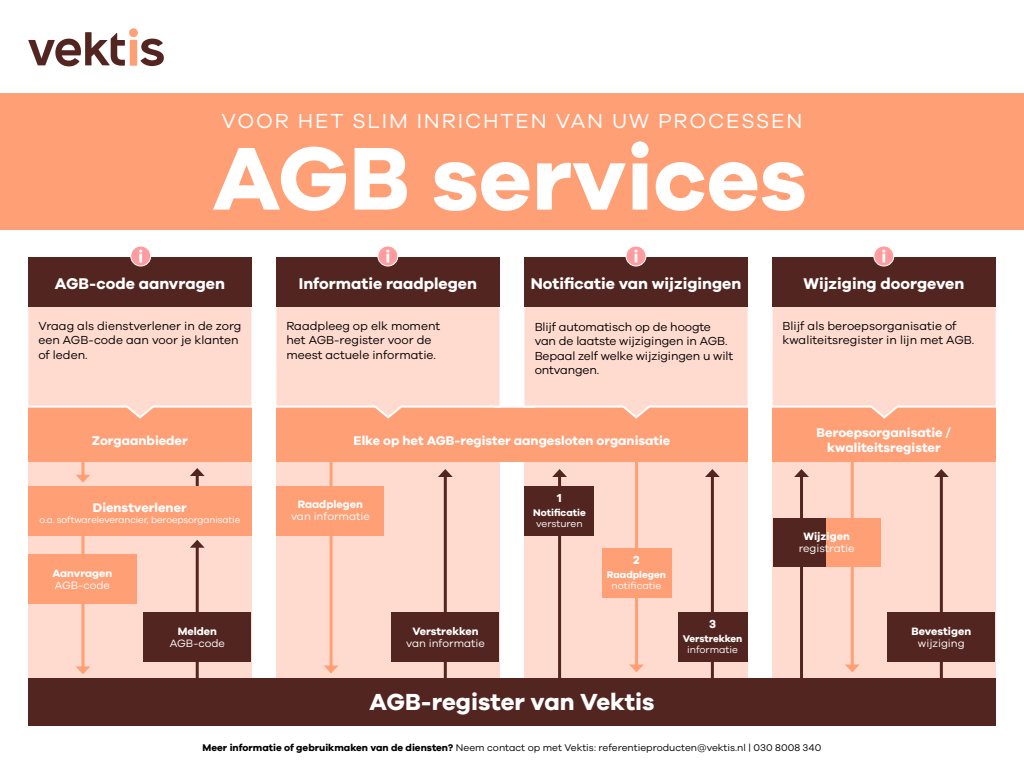
<style>
.page{position:relative;width:1024px;height:768px;background:#fff}
.page>*{position:absolute;margin:0;border:0;box-sizing:border-box;transform-origin:0 0}
.t1{font:700 92px "Galano Grotesque";color:#fff}
.t2{font:700 24px "Galano Grotesque";color:#fff}
.t3{font:21px "Galano Grotesque";letter-spacing:.09em;color:#fff}
.t4{font:700 16px "Galano Grotesque";color:#fff}
.t5{font:700 13px/15px "Galano Grotesque";color:#fff;text-align:center}
.t6{font:12px/14.4px "Galano Grotesque";color:#000}
.t7{font:700 12px "Galano Grotesque";color:#fff}
.t8{font:11px "Galano Grotesque";color:#fff}
.t9{font:700 11px "Galano Grotesque";color:#fff}
.t10{font:10px "Galano Grotesque";color:#000}
.t11{font:700 10px "Galano Grotesque";color:#fff}
.t12{font:10px "Galano Grotesque";color:#fff}
.t13{font:9.5px "Galano Grotesque";letter-spacing:-.01em;color:#fff}
.s1{font-weight:700}
</style>
<div class="page">
<div style="left:28px;top:460px;width:223px;height:218px;background:#ffdbcf"></div>
<div style="left:276px;top:460px;width:224px;height:218px;background:#ffdbcf"></div>
<div style="left:524px;top:460px;width:224px;height:218px;background:#ffdbcf"></div>
<div style="left:773px;top:460px;width:223px;height:218px;background:#ffdbcf"></div>
<hr style="left:196px;top:473px;width:3px;height:19px;background:#532520">
<svg style="left:190px;top:468px;width:15px;height:8px"></svg>
<div style="left:0;top:93px;width:1024px;height:137px;background:#ff9f76"></div>
<div style="left:276px;top:407px;width:472px;height:55px;background:#ff9f76"></div>
<hr style="left:330px;top:462px;width:3px;height:206px;background:#ff9f76">
<svg style="left:324px;top:666px;width:14px;height:7px"></svg>
<hr style="left:444px;top:474px;width:3px;height:205px;background:#532520">
<svg style="left:438px;top:469px;width:15px;height:8px"></svg>
<hr style="left:558px;top:474px;width:3px;height:205px;background:#532520">
<svg style="left:552px;top:469px;width:15px;height:8px"></svg>
<hr style="left:711px;top:474px;width:3px;height:205px;background:#532520">
<svg style="left:705px;top:469px;width:15px;height:8px"></svg>
<hr style="left:940px;top:474px;width:3px;height:205px;background:#532520">
<svg style="left:934px;top:469px;width:15px;height:8px"></svg>
<hr style="left:800px;top:474px;width:3px;height:205px;background:#532520">
<svg style="left:794px;top:469px;width:15px;height:8px"></svg>
<div style="left:276px;top:486px;width:108px;height:50px;background:#ff9f76"></div>
<div style="left:392px;top:612px;width:108px;height:50px;background:#532520"></div>
<div style="left:28px;top:407px;width:223px;height:55px;background:#ff9f76"></div>
<hr style="left:81px;top:527px;width:3px;height:142px;background:#ff9f76">
<svg style="left:76px;top:666px;width:14px;height:8px"></svg>
<hr style="left:81px;top:455px;width:3px;height:22px;background:#ff9f76">
<svg style="left:76px;top:475px;width:14px;height:8px"></svg>
<hr style="left:196px;top:545px;width:3px;height:135px;background:#532520">
<svg style="left:190px;top:540px;width:15px;height:8px"></svg>
<div style="left:28px;top:554px;width:108px;height:50px;background:#ff9f76"></div>
<div style="left:143px;top:612px;width:108px;height:50px;background:#532520"></div>
<div style="left:772px;top:407px;width:224px;height:55px;background:#ff9f76"></div>
<hr style="left:851px;top:459px;width:3px;height:208px;background:#ff9f76">
<svg style="left:845px;top:664px;width:15px;height:8px"></svg>
<hr style="left:635px;top:459px;width:3px;height:208px;background:#ff9f76">
<svg style="left:629px;top:664px;width:15px;height:8px"></svg>
<div style="left:887px;top:612px;width:108px;height:50px;background:#532520"></div>
<div style="left:678px;top:612px;width:70px;height:50px;background:#532520"></div>
<div style="left:524px;top:486px;width:70px;height:50px;background:#532520"></div>
<div style="left:602px;top:548px;width:70px;height:50px;background:#ff9f76"></div>
<div style="left:28px;top:678px;width:968px;height:48px;background:#532520"></div>
<svg style="left:276px;top:307px;width:224px;height:112px;background:#ffd6c7"></svg>
<svg style="left:28px;top:298px;width:224px;height:122px;background:#fed5c6"></svg>
<svg style="left:524px;top:307px;width:224px;height:112px;background:#ffd6c7"></svg>
<svg style="left:772px;top:307px;width:224px;height:112px;background:#ffd6c7"></svg>
<div style="left:276px;top:257px;width:224px;height:50px;background:#532520"></div>
<div style="left:772px;top:257px;width:224px;height:50px;background:#532520"></div>
<div style="left:524px;top:257px;width:224px;height:50px;background:#532520"></div>
<div style="left:28px;top:257px;width:223px;height:50px;background:#532520"></div>
<hr style="left:495px;top:407px;width:40px;height:1px;background:#fff">
<div style="left:28px;top:486px;width:223px;height:50px;background:#ff9f76"></div>
<div style="left:131px;top:246px;width:20px;height:20px;background:#ff9c9f;border-radius:50%"></div>
<div style="left:130px;top:246px;width:21px;height:20px;border:1px solid #fff;border-radius:50%"></div>
<svg style="left:139px;top:250px;width:3px;height:12px"></svg>
<svg style="left:378px;top:246px;width:20px;height:20px"></svg>
<div style="left:377px;top:246px;width:21px;height:20px;border:1px solid #fff;border-radius:50%"></div>
<svg style="left:386px;top:250px;width:3px;height:12px"></svg>
<div style="left:626px;top:246px;width:20px;height:20px;background:#ff9c9f;border-radius:50%"></div>
<div style="left:626px;top:246px;width:20px;height:20px;border:1px solid #fff;border-radius:50%"></div>
<svg style="left:634px;top:250px;width:4px;height:12px"></svg>
<svg style="left:874px;top:246px;width:20px;height:20px"></svg>
<div style="left:873px;top:246px;width:21px;height:20px;border:1px solid #fff;border-radius:50%"></div>
<svg style="left:882px;top:250px;width:3px;height:12px"></svg>
<div style="left:773px;top:518px;width:55px;height:49px;background:#532520"></div>
<div style="left:826px;top:518px;width:54px;height:49px;background:#ff9f76"></div>
<div style="left:130px;top:40px;width:7px;height:26px;background:#ff9f76"></div>
<div style="left:129px;top:28px;width:9px;height:9px;background:#ff9f76;border-radius:50%"></div>
<svg style="left:141px;top:39px;width:23px;height:27px"></svg>
<svg style="left:28px;top:32px;width:97px;height:34px"></svg>
<h3 class="t3" style="left:222px;top:108px;width:582px">VOOR HET SLIM INRICHTEN VAN UW PROCESSEN</h3>
<h1 class="t1" style="left:213px;top:122px;width:596px">AGB services</h1>
<h3 class="t4" style="left:55px;top:273px;width:172px">AGB-code aanvragen</h3>
<h3 class="t4" style="left:299px;top:273px;width:180px">Informatie raadplegen</h3>
<h3 class="t4" style="left:531px;top:273px;width:212px">Notificatie van wijzigingen</h3>
<h3 class="t4" style="left:804px;top:273px;width:162px">Wijziging doorgeven</h3>
<p class="t6" style="left:38px;top:318px;width:205px">Vraag als dienstverlener in de zorg een AGB-code aan voor je klanten of leden.</p>
<p class="t6" style="left:286px;top:318px;width:155px">Raadpleeg op elk moment het AGB-register voor de meest actuele informatie.</p>
<p class="t6" style="left:783px;top:318px;width:193px">Blijf als beroepsorganisatie of kwaliteitsregister in lijn met AGB.</p>
<p class="t6" style="left:535px;top:319px;width:200px">Blijf automatisch op de hoogte van de laatste wijzigingen in AGB.<br>Bepaal zelf welke wijzigingen u wilt ontvangen.</p>
<p class="t5" style="left:92px;top:432px;width:97px">Zorgaanbieder</p>
<p class="t5" style="left:354px;top:432px;width:318px">Elke op het AGB-register aangesloten organisatie</p>
<p class="t5" style="left:817px;top:424px;width:136px">Beroepsorganisatie / kwaliteitsregister</p>
<p class="t5" style="left:93px;top:499px;width:95px">Dienstverlener</p>
<p class="t13" style="left:40px;top:514px;width:202px">o.a. softwareleverancier, beroepsorganisatie</p>
<p class="t9" style="left:298px;top:498px;width:67px">Raadplegen</p>
<p class="t8" style="left:291px;top:510px;width:80px">van informatie</p>
<p class="t7" style="left:557px;top:490px;width:6px">1</p>
<p class="t11" style="left:533px;top:506px;width:54px">Notificatie</p>
<p class="t12" style="left:536px;top:517px;width:48px">versturen</p>
<p class="t9" style="left:52px;top:566px;width:62px">Aanvragen</p>
<p class="t8" style="left:55px;top:578px;width:57px">AGB-code</p>
<p class="t7" style="left:633px;top:552px;width:8px">2</p>
<p class="t11" style="left:607px;top:568px;width:61px">Raadplegen</p>
<p class="t12" style="left:612px;top:580px;width:51px">notificatie</p>
<p class="t9" style="left:803px;top:530px;width:48px">Wijzigen</p>
<p class="t8" style="left:799px;top:542px;width:57px">registratie</p>
<p class="t9" style="left:178px;top:624px;width:41px">Melden</p>
<p class="t8" style="left:170px;top:636px;width:57px">AGB-code</p>
<p class="t9" style="left:412px;top:624px;width:68px">Verstrekken</p>
<p class="t8" style="left:406px;top:636px;width:80px">van informatie</p>
<p class="t7" style="left:709px;top:617px;width:8px">3</p>
<p class="t11" style="left:683px;top:632px;width:61px">Verstrekken</p>
<p class="t12" style="left:687px;top:644px;width:52px">informatie</p>
<p class="t9" style="left:911px;top:624px;width:61px">Bevestigen</p>
<p class="t8" style="left:918px;top:636px;width:48px">wijziging</p>
<h2 class="t2" style="left:369px;top:687px;width:287px">AGB-register van Vektis</h2>
<p class="t10" style="left:203px;top:742px;width:620px"><span class="s1">Meer informatie of gebruikmaken van de diensten?</span> Neem contact op met Vektis: referentieproducten@vektis.nl | 030 8008 340</p>
</div>
